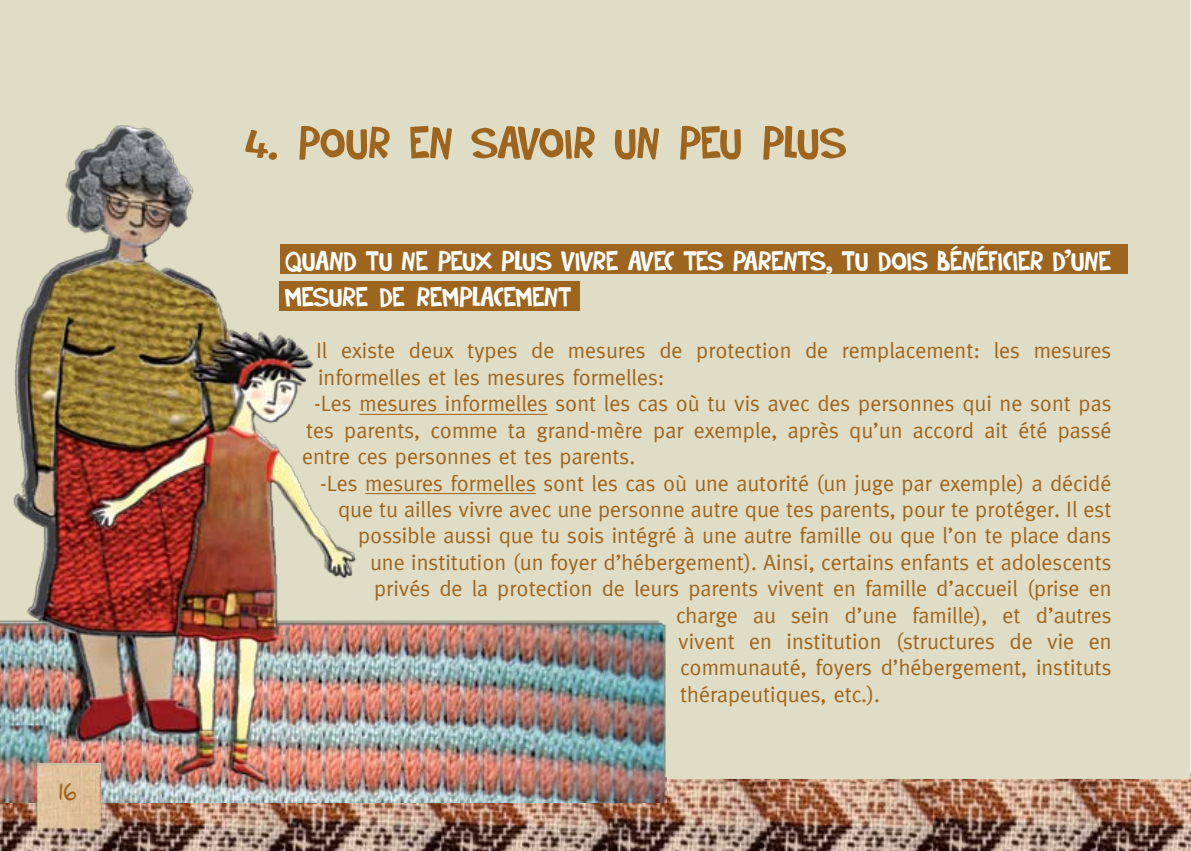
<style>
.page{position:relative;width:1191px;height:851px;background:#fff}
.page>*{position:absolute;margin:0;border:0;box-sizing:border-box;transform-origin:0 0}
.t1{font:50px "Rumpelstiltskin";letter-spacing:-.025em;color:#9e651e}
.t2{font:30px/36px "Rumpelstiltskin";letter-spacing:-.02em;color:#fff}
.t3{font:26px "Nothing You Could Say";color:#9e651e}
.t4{font:22px "Meta";color:#9e651e}
</style>
<div class="page">
<img style="left:0;top:760px;width:1191px;height:90px">
<div style="left:0;top:0;width:1190px;height:778px;background:#e0ddc6"></div>
<img style="left:0;top:104px;width:667px;height:698px">
<div style="left:279px;top:244px;width:848px;height:29px;background:#9e651e"></div>
<div style="left:279px;top:281px;width:300px;height:30px;background:#9e651e"></div>
<hr style="left:359px;top:414px;width:189px;height:1px;background:#9e651e">
<hr style="left:365px;top:493px;width:171px;height:1px;background:#9e651e">
<p class="t3" style="left:59px;top:776px;width:19px">16</p>
<h1 class="t1" style="left:243px;top:111px;width:604px">4. POUR EN SAVOIR UN PEU PLUS</h1>
<h2 class="t2" style="left:284px;top:244px;width:828px">QUAND TU NE PEUX PLUS VIVRE AVEC TES PARENTS, TU DOIS BÉNÉFICIER D’UNE<br>MESURE DE REMPLACEMENT</h2>
<p class="t4" style="left:316px;top:338px;width:797px">Il existe deux types de mesures de protection de remplacement: les mesures</p>
<p class="t4" style="left:318px;top:364px;width:348px">informelles et les mesures formelles:</p>
<p class="t4" style="left:314px;top:391px;width:799px">-Les mesures informelles sont les cas où tu vis avec des personnes qui ne sont pas</p>
<p class="t4" style="left:306px;top:417px;width:807px">tes parents, comme ta grand-mère par exemple, après qu’un accord ait été passé</p>
<p class="t4" style="left:302px;top:443px;width:335px">entre ces personnes et tes parents.</p>
<p class="t4" style="left:320px;top:470px;width:793px">-Les mesures formelles sont les cas où une autorité (un juge par exemple) a décidé</p>
<p class="t4" style="left:338px;top:496px;width:775px">que tu ailles vivre avec une personne autre que tes parents, pour te protéger. Il est</p>
<p class="t4" style="left:358px;top:523px;width:755px">possible aussi que tu sois intégré à une autre famille ou que l’on te place dans</p>
<p class="t4" style="left:370px;top:549px;width:743px">une institution (un foyer d’hébergement). Ainsi, certains enfants et adolescents</p>
<p class="t4" style="left:374px;top:575px;width:739px">privés de la protection de leurs parents vivent en famille d’accueil (prise en</p>
<p class="t4" style="left:676px;top:602px;width:437px">charge au sein d’une famille), et d’autres</p>
<p class="t4" style="left:678px;top:628px;width:435px">vivent en institution (structures de vie en</p>
<p class="t4" style="left:680px;top:655px;width:433px">communauté, foyers d’hébergement, instituts</p>
<p class="t4" style="left:680px;top:681px;width:201px">thérapeutiques, etc.).</p>
</div>
